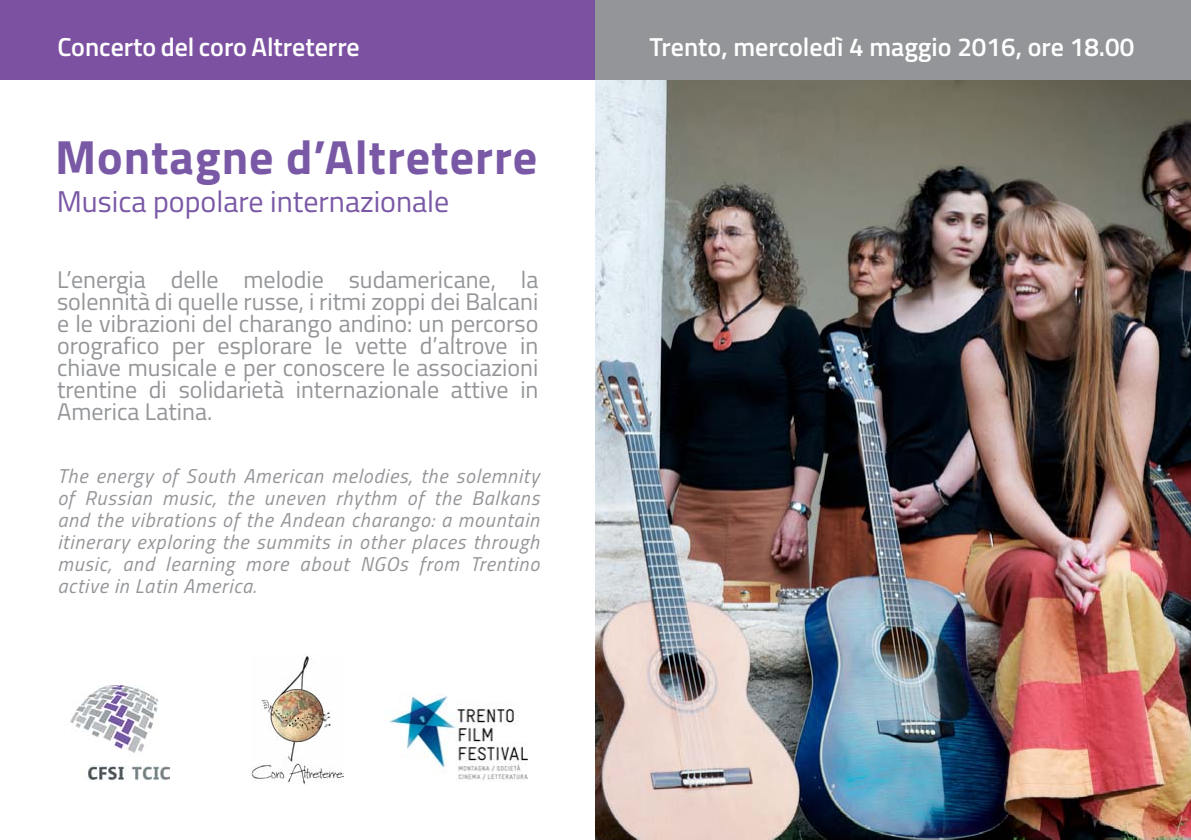
<style>
.page{position:relative;width:1191px;height:840px;background:#fff}
.page>*{position:absolute;margin:0;border:0;box-sizing:border-box;transform-origin:0 0}
.t1{font:700 48px "Titillium";letter-spacing:.02em;color:#7958a5}
.t2{font:30px "Titillium";color:#7958a5}
.t3{font:600 26px "Titillium";color:#fff}
.t4{font:24px/22px "Titillium";color:#939598;text-align:justify}
.t5{font:italic 20px/22px "Titillium";letter-spacing:.04em;color:#939598;text-align:justify}
</style>
<div class="page">
<img style="left:595px;top:80px;width:596px;height:759px">
<div style="left:0;top:0;width:595px;height:80px;background:#7c51a1"></div>
<img style="left:70px;top:685px;width:100px;height:96px">
<img style="left:389px;top:695px;width:139px;height:86px">
<div style="left:595px;top:0;width:596px;height:80px;background:#939598"></div>
<img style="left:251px;top:654px;width:93px;height:130px">
<p class="t3" style="left:57px;top:27px;width:304px">Concerto del coro Altreterre</p>
<h1 class="t1" style="left:55px;top:120px;width:483px">Montagne d’Altreterre</h1>
<p class="t2" style="left:57px;top:179px;width:394px">Musica popolare internazionale</p>
<p class="t4" style="left:57px;top:267px;width:483px">L’energia delle melodie sudamericane, la solennità di quelle russe, i ritmi zoppi dei Balcani e le vibrazioni del charango andino: un percorso orografico per esplorare le vette d’altrove in chiave musicale e per conoscere le associazioni trentine di solidarietà internazionale attive in America Latina.</p>
<p class="t5" style="left:57px;top:464px;width:483px">The energy of South American melodies, the solemnity of Russian music, the uneven rhythm of the Balkans and the vibrations of the Andean charango: a mountain itinerary exploring the summits in other places through music, and learning more about NGOs from Trentino active in Latin America.</p>
<p class="t3" style="left:649px;top:27px;width:486px">Trento, mercoledì 4 maggio 2016, ore 18.00</p>
</div>
